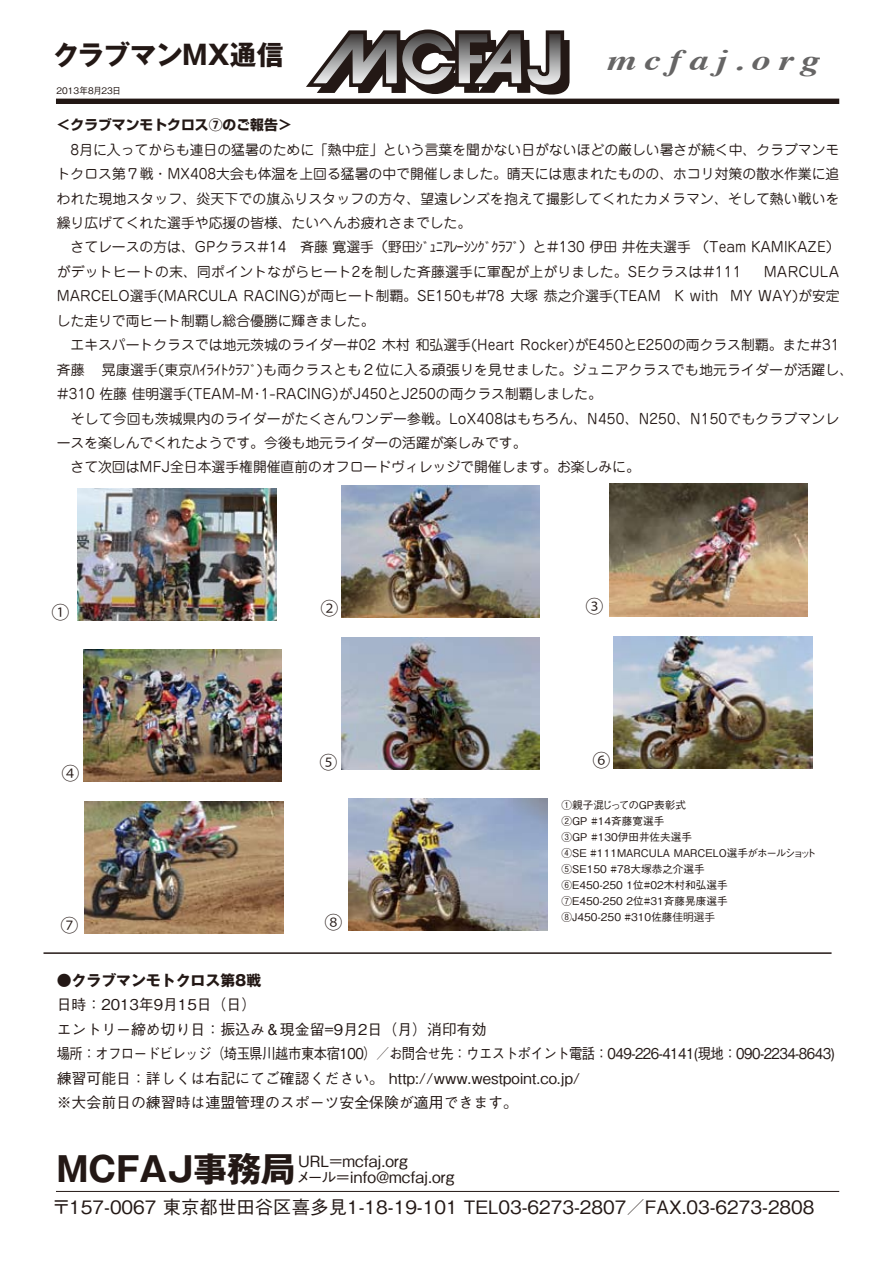
<style>
.page{position:relative;width:893px;height:1263px;background:#fff}
.page>*{position:absolute;margin:0;border:0;box-sizing:border-box;transform-origin:0 0}
.t1{font:700 34.05px "Gothic MB101 Pro";color:#231815}
.t2{font:italic 700 29.4px "Times";letter-spacing:.2em;color:#666565;scale:1.3 1}
.t3{font:700 27px "Gothic MB101 Pro";letter-spacing:-.02em;color:#231815}
.t4{font:500 18.45px "Gothic BBB Pro";color:#231815}
.t5{font:18px "Koz Go Pro";color:#231815}
.t6{font:500 15.6px "Gothic BBB Pro";color:#231815}
.t7{font:500 14.85px/24.5px "Gothic BBB Pro";color:#231815}
.t8{font:700 14.85px "Gothic MB101 Pro";color:#231815}
.t9{font:13.8px/24.5px "Jun 201 Pro";color:#231815}
.t10{font:700 13.8px "Shin Go Pro";color:#231815}
.t11{font:500 10.65px/15.9px "Gothic BBB Pro";color:#231815}
.t12{font:500 9px "Gothic BBB Pro";color:#231815}
.s1{font-family:"Koz Go Pro";font-weight:400}
</style>
<div class="page">
<svg style="left:306px;top:29px;width:264px;height:66px"></svg>
<div style="left:56px;top:99px;width:783px;height:5px;background:#231815"></div>
<hr style="left:56px;top:1191px;width:783px;height:1px;background:#231815">
<hr style="left:43px;top:952px;width:788px;height:2px;background:#231815">
<img style="left:614px;top:636px;width:198px;height:132px">
<img style="left:341px;top:637px;width:199px;height:133px">
<img style="left:85px;top:801px;width:198px;height:132px">
<img style="left:349px;top:798px;width:198px;height:133px">
<img style="left:83px;top:649px;width:199px;height:132px">
<img style="left:341px;top:485px;width:199px;height:133px">
<img style="left:609px;top:484px;width:199px;height:132px">
<img style="left:77px;top:488px;width:199px;height:132px">
<h3 class="t3" style="left:52px;top:33px;width:233px">クラブマンMX通信</h3>
<h2 class="t2" style="left:607px;top:32px;width:165px">mcfaj.org</h2>
<p class="t12" style="left:56px;top:84px;width:66px">2013年8月23日</p>
<p class="t10" style="left:57px;top:114px;width:236px">＜クラブマンモトクロス⑦のご報告＞</p>
<p class="t9" style="left:57px;top:136px;width:784px">　8月に入ってからも連日の猛暑のために「熱中症」という言葉を聞かない日がないほどの厳しい暑さが続く中、クラブマンモトクロス第７戦・MX408大会も体温を上回る猛暑の中で開催しました。晴天には恵まれたものの、ホコリ対策の散水作業に追われた現地スタッフ、炎天下での旗ふりスタッフの方々、望遠レンズを抱えて撮影してくれたカメラマン、そして熱い戦いを繰り広げてくれた選手や応援の皆様、たいへんお疲れさまでした。<br>　さてレースの方は、GPクラス#14　斉藤 寛選手（野田ｼﾞｭﾆｱﾚｰｼﾝｸﾞｸﾗﾌﾞ）と#130 伊田 井佐夫選手 （Team KAMIKAZE）がデットヒートの末、同ポイントながらヒート2を制した斉藤選手に軍配が上がりました。SEクラスは#111</p>
<p class="t9" style="left:57px;top:258px;width:784px;text-indent:707px">MARCULA MARCELO選手(MARCULA RACING)が両ヒート制覇。SE150も#78 大塚 恭之介選手(TEAM　K with MY WAY)が安定した走りで両ヒート制覇し総合優勝に輝きました。<br>　エキスパートクラスでは地元茨城のライダー#02 木村 和弘選手(Heart Rocker)がE450とE250の両クラス制覇。また#31斉藤</p>
<p class="t9" style="left:57px;top:356px;width:798px;text-indent:45px">晃康選手(東京ﾊｲﾗｲﾄｸﾗﾌﾞ)も両クラスとも２位に入る頑張りを見せました。ジュニアクラスでも地元ライダーが活躍し、#310 佐藤 佳明選手(TEAM-M･1-RACING)がJ450とJ250の両クラス制覇しました。<br>　そして今回も茨城県内のライダーがたくさんワンデー参戦。LoX408はもちろん、N450、N250、N150でもクラブマンレースを楽しんでくれたようです。今後も地元ライダーの活躍が楽しみです。<br>　さて次回はMFJ全日本選手権開催直前のオフロードヴィレッジで開催します。お楽しみに。</p>
<h3 class="t5" style="left:51px;top:601px;width:19px">①</h3>
<h3 class="t5" style="left:320px;top:597px;width:19px">②</h3>
<h3 class="t5" style="left:585px;top:595px;width:19px">③</h3>
<h3 class="t5" style="left:61px;top:762px;width:19px">④</h3>
<h3 class="t5" style="left:319px;top:751px;width:19px">⑤</h3>
<h3 class="t5" style="left:592px;top:749px;width:19px">⑥</h3>
<h3 class="t5" style="left:60px;top:914px;width:19px">⑦</h3>
<h3 class="t5" style="left:324px;top:911px;width:19px">⑧</h3>
<p class="t11" style="left:561px;top:796px;width:256px">①親子混じってのGP表彰式<br>②GP #14斉藤寛選手<br>③GP #130伊田井佐夫選手<br>④SE #111MARCULA MARCELO選手がホールショット<br>⑤SE150 #78大塚恭之介選手<br>⑥E450-250 １位#02木村和弘選手<br>⑦E450-250 ２位#31斉藤晃康選手<br>⑧J450-250 #310佐藤<span class="s1">佳明選手</span></p>
<p class="t8" style="left:57px;top:968px;width:206px">●クラブマンモトクロス第8戦</p>
<p class="t7" style="left:57px;top:991px;width:780px">日時：2013年9月15日（日）<br>エントリー締め切り日：振込み＆現金留=9月2日（月）消印有効<br>場所：オフロードビレッジ（埼玉県川越市東本宿100）／お問合せ先：ウエストポイント電話：049-226-4141(現地：090-2234-8643)練習可能日：詳しくは右記にてご確認ください。 http://www.westpoint.co.jp/<br>※大会前日の練習時は連盟管理のスポーツ安全保険が適用できます。</p>
<h1 class="t1" style="left:56px;top:1141px;width:240px">MCFAJ事務局</h1>
<h3 class="t4" style="left:52px;top:1192px;width:764px">〒157-0067 東京都世田谷区喜多見1-18-19-101 TEL03-6273-2807／FAX.03-6273-2808</h3>
<p class="t6" style="left:298px;top:1149px;width:111px">URL＝mcfaj.org</p>
<p class="t6" style="left:296px;top:1164px;width:160px">メール＝info@mcfaj.org</p>
</div>
